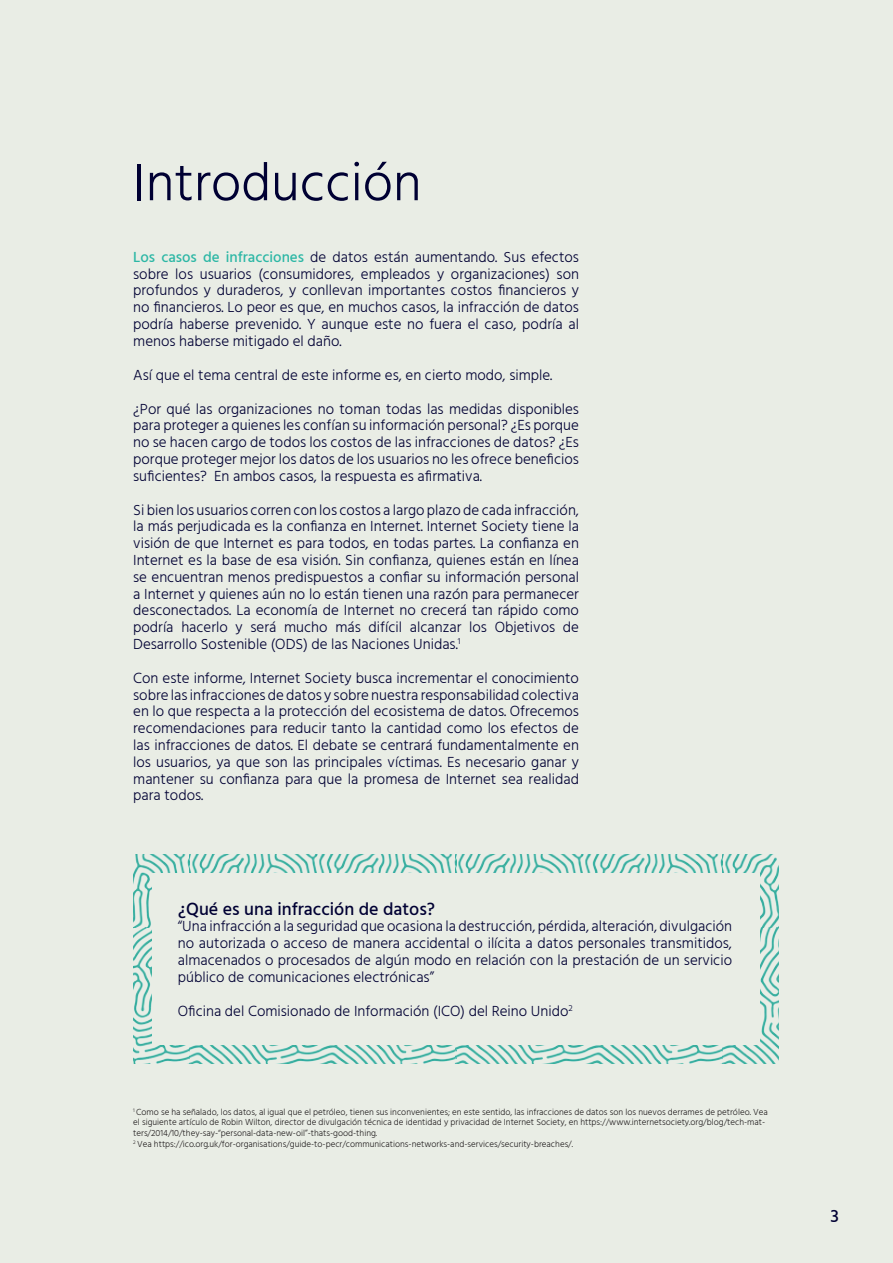
<style>
.page{position:relative;width:893px;height:1263px;background:#e9ede5}
.page>*{position:absolute;margin:0;border:0;box-sizing:border-box;transform-origin:0 0}
.titolo_interno_capit{font:300 54px "Hind";color:#003}
.testo_principale{font:500 18px "Hind";color:#003}
.testo_principale-2{font:300 15px/16.8px "Hind";color:#003;text-align:justify}
.t1{font:300 9px/10.8px "Hind";color:#231f20}
.s1{font-weight:500;color:#2cb7a5}
</style>
<div class="page">
<img style="left:133px;top:855px;width:646px;height:208px">
<div style="left:152px;top:873px;width:608px;height:172px;background:#e9ede5"></div>
<p class="titolo_interno_capit" style="left:133px;top:147px;width:290px">Introducción</p>
<p class="testo_principale-2" style="left:133px;top:250px;width:447px"><span class="s1">Los casos de infracciones</span> de datos están aumentando. Sus efectos sobre los usuarios (consumidores, empleados y organizaciones) son profundos y duraderos, y conllevan importantes costos financieros y no financieros. Lo peor es que, en muchos casos, la infracción de datos podría haberse prevenido. Y aunque este no fuera el caso, podría al menos haberse mitigado el daño.</p>
<p class="testo_principale-2" style="left:133px;top:367px;width:421px">Así que el tema central de este informe es, en cierto modo, simple.</p>
<p class="testo_principale-2" style="left:133px;top:401px;width:447px">¿Por qué las organizaciones no toman todas las medidas disponibles para proteger a quienes les confían su información personal? ¿Es porque no se hacen cargo de todos los costos de las infracciones de datos? ¿Es porque proteger mejor los datos de los usuarios no les ofrece beneficios suficientes? En ambos casos, la respuesta es afirmativa.</p>
<p class="testo_principale-2" style="left:133px;top:502px;width:447px">Si bien los usuarios corren con los costos a largo plazo de cada infracción, la más perjudicada es la confianza en Internet. Internet Society tiene la visión de que Internet es para todos, en todas partes. La confianza en Internet es la base de esa visión. Sin confianza, quienes están en línea se encuentran menos predispuestos a confiar su información personal a Internet y quienes aún no lo están tienen una razón para permanecer desconectados. La economía de Internet no crecerá tan rápido como podría hacerlo y será mucho más difícil alcanzar los Objetivos de Desarrollo Sostenible (ODS) de las Naciones Unidas.<sup>1</sup></p>
<p class="testo_principale-2" style="left:133px;top:670px;width:447px">Con este informe, Internet Society busca incrementar el conocimiento sobre las infracciones de datos y sobre nuestra responsabilidad colectiva en lo que respecta a la protección del ecosistema de datos. Ofrecemos recomendaciones para reducir tanto la cantidad como los efectos de las infracciones de datos. El debate se centrará fundamentalmente en los usuarios, ya que son las principales víctimas. Es necesario ganar y mantener su confianza para que la promesa de Internet sea realidad para todos.</p>
<p class="testo_principale" style="left:178px;top:896px;width:259px">¿Qué es una infracción de datos?</p>
<p class="testo_principale-2" style="left:178px;top:919px;width:556px">“Una infracción a la seguridad que ocasiona la destrucción, pérdida, alteración, divulgación no autorizada o acceso de manera accidental o ilícita a datos personales transmitidos, almacenados o procesados de algún modo en relación con la prestación de un servicio público de comunicaciones electrónicas”</p>
<p class="testo_principale-2" style="left:178px;top:1003px;width:396px">Oficina del Comisionado de Información (ICO) del Reino Unido<sup>2</sup></p>
<p class="t1" style="left:133px;top:1107px;width:636px"><sup>1</sup> Como se ha señalado, los datos, al igual que el petróleo, tienen sus inconvenientes; en este sentido, las infracciones de datos son los nuevos derrames de petróleo. Vea el siguiente artículo de Robin Wilton, director de divulgación técnica de identidad y privacidad de Internet Society, en https://www.internetsociety.org/blog/tech-mat&shy;ters/2014/10/they-say-“personal-data-new-oil”-thats-good-thing.</p>
<p class="t1" style="left:133px;top:1139px;width:441px"><sup>2</sup> Vea https://ico.org.uk/for-organisations/guide-to-pecr/communications-networks-and-services/security-breaches/.</p>
<p class="testo_principale" style="left:830px;top:1204px;width:10px">3</p>
</div>
